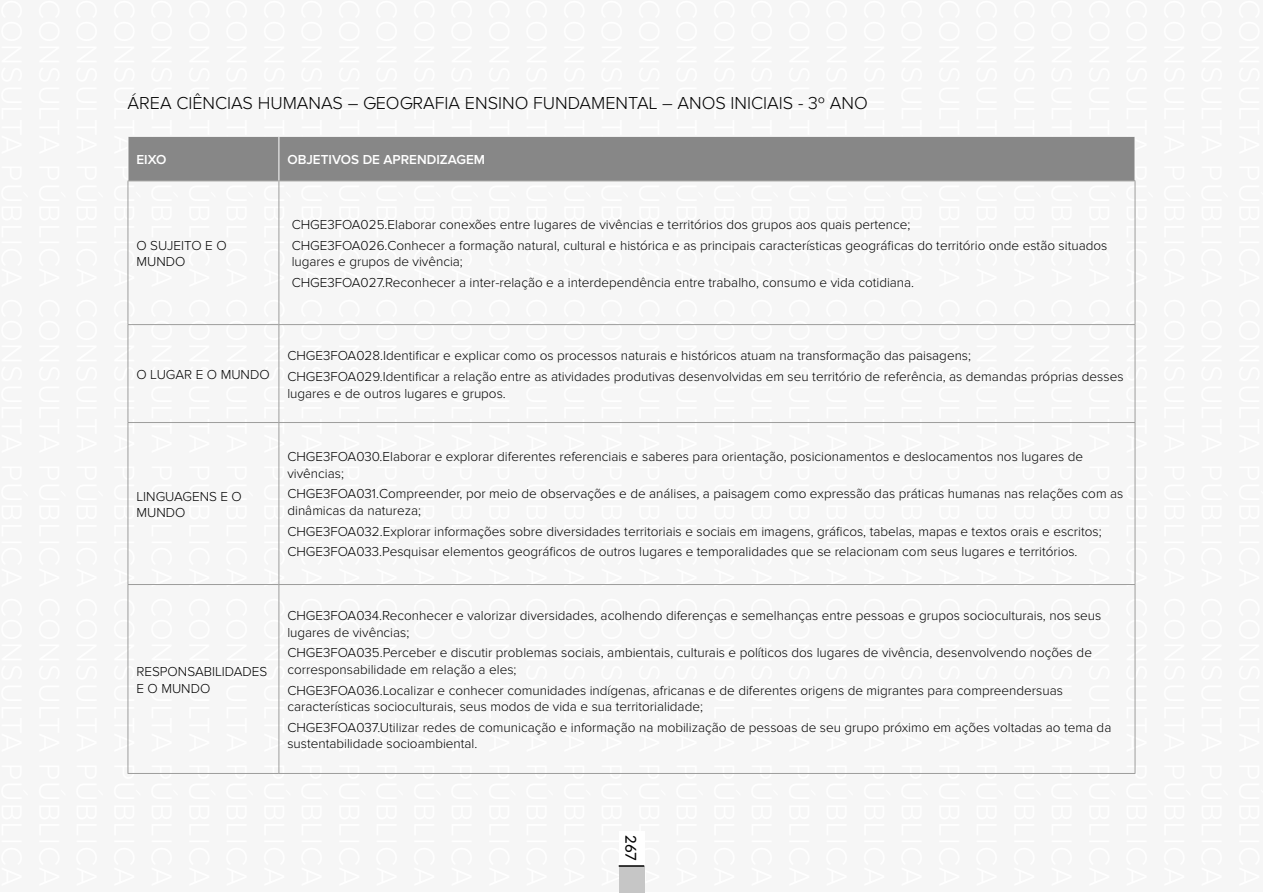
<style>
.page{position:relative;width:1263px;height:893px;background:#fff}
.page>*{position:absolute;margin:0;border:0;box-sizing:border-box;transform-origin:0 0}
.t1{font:300 18px "Proxima Nova A";color:#000}
.t2{font:500 15px "Lato";color:#000}
.t3{font:300 13.5px/16.5px "Proxima Nova";color:#000}
.t4{font:600 13.5px "Proxima Nova";color:#fff}
</style>
<div class="page">
<div style="left:0;top:0;width:1263px;height:892px;background:#f6f6f6"></div>
<div style="left:619px;top:831px;width:25px;height:34px;background:#fff"></div>
<div style="left:619px;top:866px;width:25px;height:27px;background:#c6c6c6"></div>
<hr style="left:619px;top:865px;width:25px;height:2px;background:#000">
<div style="left:129px;top:137px;width:1006px;height:44px;background:#878787"></div>
<hr style="left:128px;top:181px;width:151px;height:1px;background:#9d9d9c">
<hr style="left:128px;top:181px;width:1px;height:143px;background:#9d9d9c">
<hr style="left:128px;top:324px;width:151px;height:1px;background:#9d9d9c">
<hr style="left:128px;top:325px;width:1px;height:97px;background:#9d9d9c">
<hr style="left:279px;top:325px;width:1px;height:97px;background:#9d9d9c">
<hr style="left:1135px;top:325px;width:1px;height:97px;background:#9d9d9c">
<hr style="left:128px;top:422px;width:151px;height:1px;background:#9d9d9c">
<hr style="left:128px;top:423px;width:1px;height:161px;background:#9d9d9c">
<hr style="left:279px;top:422px;width:856px;height:1px;background:#9d9d9c">
<hr style="left:279px;top:423px;width:1px;height:161px;background:#9d9d9c">
<hr style="left:1135px;top:423px;width:1px;height:161px;background:#9d9d9c">
<hr style="left:128px;top:584px;width:151px;height:1px;background:#9d9d9c">
<hr style="left:128px;top:585px;width:1px;height:188px;background:#9d9d9c">
<hr style="left:279px;top:584px;width:856px;height:1px;background:#9d9d9c">
<hr style="left:279px;top:585px;width:1px;height:188px;background:#9d9d9c">
<hr style="left:1135px;top:585px;width:1px;height:188px;background:#9d9d9c">
<hr style="left:128px;top:773px;width:151px;height:1px;background:#9d9d9c">
<hr style="left:279px;top:773px;width:856px;height:1px;background:#9d9d9c">
<hr style="left:279px;top:136px;width:856px;height:1px;background:#fff">
<hr style="left:1135px;top:137px;width:1px;height:44px;background:#fff">
<hr style="left:279px;top:181px;width:856px;height:1px;background:#9d9d9c">
<hr style="left:279px;top:181px;width:1px;height:143px;background:#9d9d9c">
<hr style="left:1135px;top:181px;width:1px;height:143px;background:#9d9d9c">
<hr style="left:279px;top:324px;width:856px;height:1px;background:#9d9d9c">
<hr style="left:128px;top:136px;width:151px;height:1px;background:#fff">
<hr style="left:128px;top:137px;width:1px;height:44px;background:#fff">
<hr style="left:279px;top:137px;width:1px;height:44px;background:#fff">
<h1 class="t1" style="left:128px;top:93px;width:742px">ÁREA CIÊNCIAS HUMANAS – GEOGRAFIA ENSINO FUNDAMENTAL – ANOS INICIAIS - 3º ANO</h1>
<p class="t4" style="left:136px;top:152px;width:32px">EIXO</p>
<p class="t4" style="left:287px;top:152px;width:199px">OBJETIVOS DE APRENDIZAGEM</p>
<p class="t3" style="left:136px;top:237px;width:92px">O SUJEITO E O<br>MUNDO</p>
<p class="t3" style="left:292px;top:214px;width:817px;line-height:20.7px">CHGE3FOA025.Elaborar conexões entre lugares de vivências e territórios dos grupos aos quais pertence;<br>CHGE3FOA026.Conhecer a formação natural, cultural e histórica e as principais características geográficas do território onde estão situados</p>
<p class="t3" style="left:292px;top:252px;width:624px;line-height:20.7px">lugares e grupos de vivência;<br>CHGE3FOA027.Reconhecer a inter-relação e a interdependência entre trabalho, consumo e vida cotidiana.</p>
<p class="t3" style="left:136px;top:366px;width:135px">O LUGAR E O MUNDO</p>
<p class="t3" style="left:287px;top:346px;width:838px;line-height:20.7px">CHGE3FOA028.Identificar e explicar como os processos naturais e históricos atuam na transformação das paisagens;<br>CHGE3FOA029.Identificar a relação entre as atividades produtivas desenvolvidas em seu território de referência, as demandas próprias desses</p>
<p class="t3" style="left:287px;top:385px;width:220px">lugares e de outros lugares e grupos.</p>
<p class="t3" style="left:136px;top:488px;width:107px">LINGUAGENS E O<br>MUNDO</p>
<p class="t3" style="left:287px;top:449px;width:797px">CHGE3FOA030.Elaborar e explorar diferentes referenciais e saberes para orientação, posicionamentos e deslocamentos nos lugares de vivências;</p>
<p class="t3" style="left:287px;top:486px;width:837px">CHGE3FOA031.Compreender, por meio de observações e de análises, a paisagem como expressão das práticas humanas nas relações com as dinâmicas da natureza;</p>
<p class="t3" style="left:287px;top:521px;width:816px;line-height:20.7px">CHGE3FOA032.Explorar informações sobre diversidades territoriais e sociais em imagens, gráficos, tabelas, mapas e textos orais e escritos;<br>CHGE3FOA033.Pesquisar elementos geográficos de outros lugares e temporalidades que se relacionam com seus lugares e territórios.</p>
<p class="t3" style="left:136px;top:663px;width:132px">RESPONSABILIDADES<br>E O MUNDO</p>
<p class="t3" style="left:287px;top:608px;width:815px">CHGE3FOA034.Reconhecer e valorizar diversidades, acolhendo diferenças e semelhanças entre pessoas e grupos socioculturais, nos seus lugares de vivências;</p>
<p class="t3" style="left:287px;top:645px;width:806px">CHGE3FOA035.Perceber e discutir problemas sociais, ambientais, culturais e políticos dos lugares de vivência, desenvolvendo noções de corresponsabilidade em relação a eles;</p>
<p class="t3" style="left:287px;top:682px;width:777px">CHGE3FOA036.Localizar e conhecer comunidades indígenas, africanas e de diferentes origens de migrantes para compreendersuas características socioculturais, seus modos de vida e sua territorialidade;</p>
<p class="t3" style="left:287px;top:719px;width:825px">CHGE3FOA037.Utilizar redes de comunicação e informação na mobilização de pessoas de seu grupo próximo em ações voltadas ao tema da sustentabilidade socioambiental.</p>
<p class="t2" style="left:642px;top:835px;width:28px;rotate:90deg">267</p>
</div>
